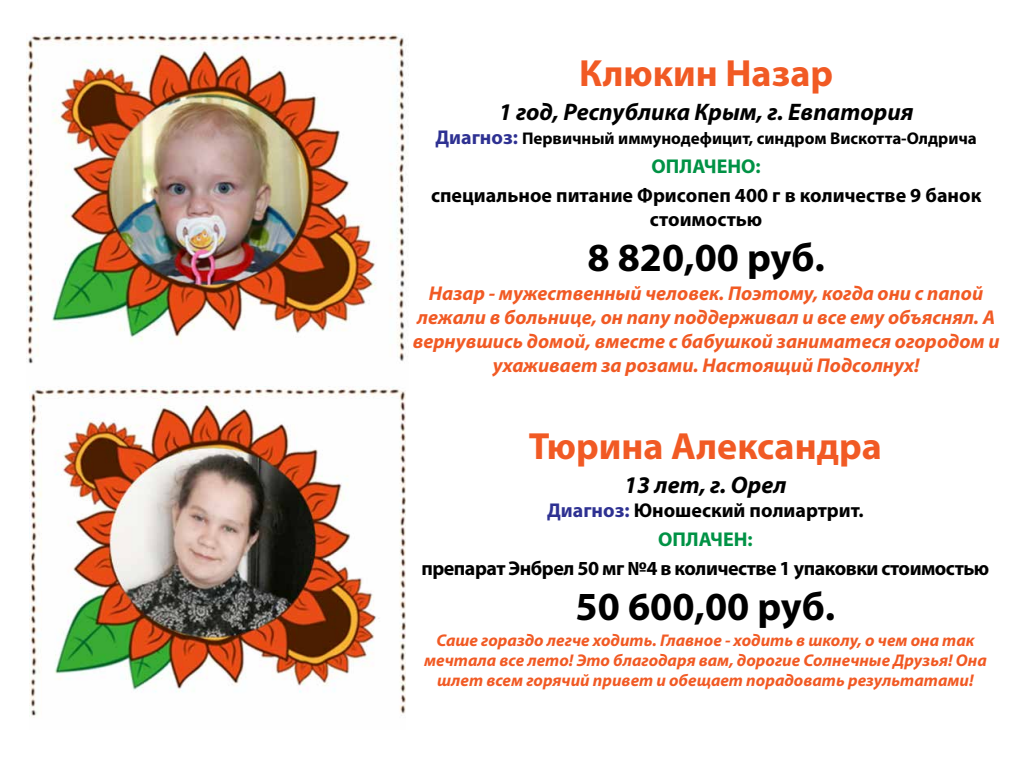
<style>
.page{position:relative;width:1024px;height:768px;background:#fff}
.page>*{position:absolute;margin:0;border:0;box-sizing:border-box;transform-origin:0 0}
.t1{font:700 40px "Myriad Pro";color:#000}
.t2{font:700 38px "Myriad Pro";color:#f15a24}
.t3{font:italic 700 24px "Myriad Pro";color:#000}
.t4{font:italic 700 20px/24px "Myriad Pro";color:#f15a24;text-align:center}
.t5{font:700 20px/24px "Myriad Pro";color:#000;text-align:center}
.t6{font:700 20px "Myriad Pro";letter-spacing:-.025em;color:#000}
.t7{font:700 20px "Myriad Pro";color:#009245}
.t8{font:italic 700 17px/20.4px "Myriad Pro";color:#f15a24;text-align:center}
.t9{font:700 17px "Myriad Pro";color:#000}
.s1{font-size:20px;color:#2e3192}
.s2{color:#2e3192}
.s3{color:#009245}
</style>
<div class="page">
<img style="left:27px;top:33px;width:380px;height:358px">
<img style="left:29px;top:386px;width:376px;height:330px">
<h2 class="t2" style="left:579px;top:49px;width:256px">Клюкин Назар</h2>
<p class="t3" style="left:499px;top:96px;width:416px">1 год, Республика Крым, г. Евпатория</p>
<p class="t9" style="left:435px;top:127px;width:543px"><span class="s1">Диагноз:</span> Первичный иммунодефицит, синдром Вискотта-Олдрича</p>
<p class="t7" style="left:652px;top:153px;width:111px">ОПЛАЧЕНО:</p>
<p class="t5" style="left:431px;top:183px;width:552px">специальное питание Фрисопеп 400 г в количестве 9 банок стоимостью</p>
<h1 class="t1" style="left:587px;top:231px;width:239px">8 820,00 руб.</h1>
<p class="t4" style="left:413px;top:281px;width:588px">Назар - мужественный человек. Поэтому, когда они с папой лежали в больнице, он папу поддерживал и все ему объяснял. А вернувшись домой, вместе с бабушкой заниматеся огородом и ухаживает за розами. Настоящий Подсолнух!</p>
<h2 class="t2" style="left:529px;top:422px;width:355px">Тюрина Александра</h2>
<p class="t3" style="left:624px;top:469px;width:164px">13 лет, г. Орел</p>
<p class="t5" style="left:547px;top:495px;width:318px;line-height:29px"><span class="s2">Диагноз:</span> Юношеский полиартрит.<br><span class="s3">ОПЛАЧЕН:</span></p>
<p class="t6" style="left:421px;top:555px;width:569px">препарат Энбрел 50 мг №4 в количестве 1 упаковки стоимостью</p>
<h1 class="t1" style="left:576px;top:581px;width:261px">50 600,00 руб.</h1>
<p class="t8" style="left:424px;top:629px;width:564px">Саше гораздо легче ходить. Главное - ходить в школу, о чем она так мечтала все лето! Это благодаря вам, дорогие Солнечные Друзья! Она шлет всем горячий привет и обещает порадовать результатами!</p>
</div>
